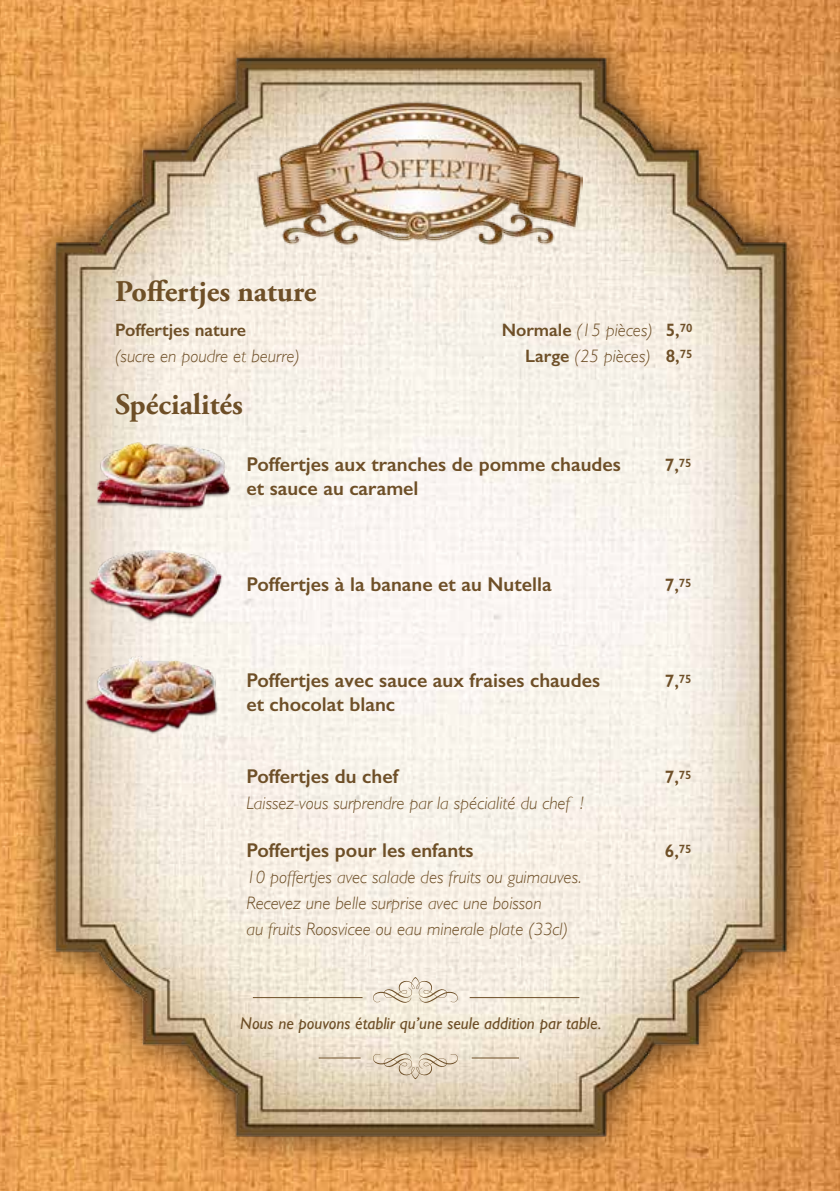
<style>
.page{position:relative;width:840px;height:1191px;background:#fff}
.page>*{position:absolute;margin:0;border:0;box-sizing:border-box;transform-origin:0 0}
.t1{font:700 30px "Adobe Garamond Pro";color:#6e4f27}
.t2{font:600 20px "Gill Sans";color:#6e4f27}
.t3{font:italic 300 18px/26px "Gill Sans";color:#6e4f27}
.t4{font:600 18px "Gill Sans";color:#6e4f27}
.t5{font:italic 17px "Gill Sans";color:#6e4f27}
.s1{font-weight:600;font-style:normal}
</style>
<div class="page">
<img style="left:0;top:0;width:839px;height:1191px">
<div style="left:19px;top:20px;width:802px;height:1151px;background:#000;opacity:.7"></div>
<img style="left:44px;top:45px;width:751px;height:1102px">
<hr style="left:253px;top:997px;width:109px;height:1px;background:#6e4f27">
<hr style="left:469px;top:997px;width:110px;height:1px;background:#6e4f27">
<svg style="left:372px;top:1053px;width:86px;height:26px;background:#ded0bb"></svg>
<svg style="left:372px;top:977px;width:86px;height:26px;background:#e6dccd"></svg>
<hr style="left:318px;top:1057px;width:42px;height:1px;background:#6e4f27">
<hr style="left:471px;top:1057px;width:47px;height:1px;background:#6e4f27">
<img style="left:257px;top:101px;width:325px;height:145px">
<img style="left:76px;top:442px;width:202px;height:115px">
<img style="left:79px;top:658px;width:175px;height:109px">
<img style="left:73px;top:550px;width:187px;height:108px">
<h1 class="t1" style="left:115px;top:274px;width:202px">Poffertjes nature</h1>
<p class="t4" style="left:115px;top:319px;width:132px">Poffertjes nature</p>
<p class="t3" style="left:501px;top:317px;width:192px"><span class="s1">Normale</span> (15 pièces) <span class="s1">5,</span><sup>70</sup></p>
<p class="t3" style="left:115px;top:343px;width:186px">(sucre en poudre et beurre)</p>
<p class="t3" style="left:525px;top:343px;width:169px"><span class="s1">Large</span> (25 pièces) <span class="s1">8,</span><sup>75</sup></p>
<h1 class="t1" style="left:115px;top:387px;width:129px">Spécialités</h1>
<p class="t2" style="left:246px;top:452px;width:376px">Poffertjes aux tranches de pomme chaudes</p>
<p class="t4" style="left:664px;top:454px;width:28px">7,<sup>75</sup></p>
<p class="t2" style="left:246px;top:476px;width:174px">et sauce au caramel</p>
<p class="t2" style="left:246px;top:572px;width:307px">Poffertjes à la banane et au Nutella</p>
<p class="t4" style="left:664px;top:574px;width:28px">7,<sup>75</sup></p>
<p class="t2" style="left:246px;top:668px;width:355px">Poffertjes avec sauce aux fraises chaudes</p>
<p class="t4" style="left:664px;top:670px;width:28px">7,<sup>75</sup></p>
<p class="t2" style="left:246px;top:692px;width:150px">et chocolat blanc</p>
<p class="t2" style="left:246px;top:764px;width:153px">Poffertjes du chef</p>
<p class="t4" style="left:664px;top:766px;width:28px">7,<sup>75</sup></p>
<p class="t3" style="left:246px;top:790px;width:338px">Laissez-vous surprendre par la spécialité du chef !</p>
<p class="t2" style="left:246px;top:838px;width:229px">Poffertjes pour les enfants</p>
<p class="t4" style="left:664px;top:840px;width:28px">6,<sup>75</sup></p>
<p class="t3" style="left:246px;top:864px;width:336px">10 poffertjes avec salade des fruits ou guimauves.<br>Recevez une belle surprise avec une boisson<br>au fruits Roosvicee ou eau minerale plate (33cl)</p>
<p class="t5" style="left:240px;top:1013px;width:362px">Nous ne pouvons établir qu’une seule addition par table.</p>
</div>
